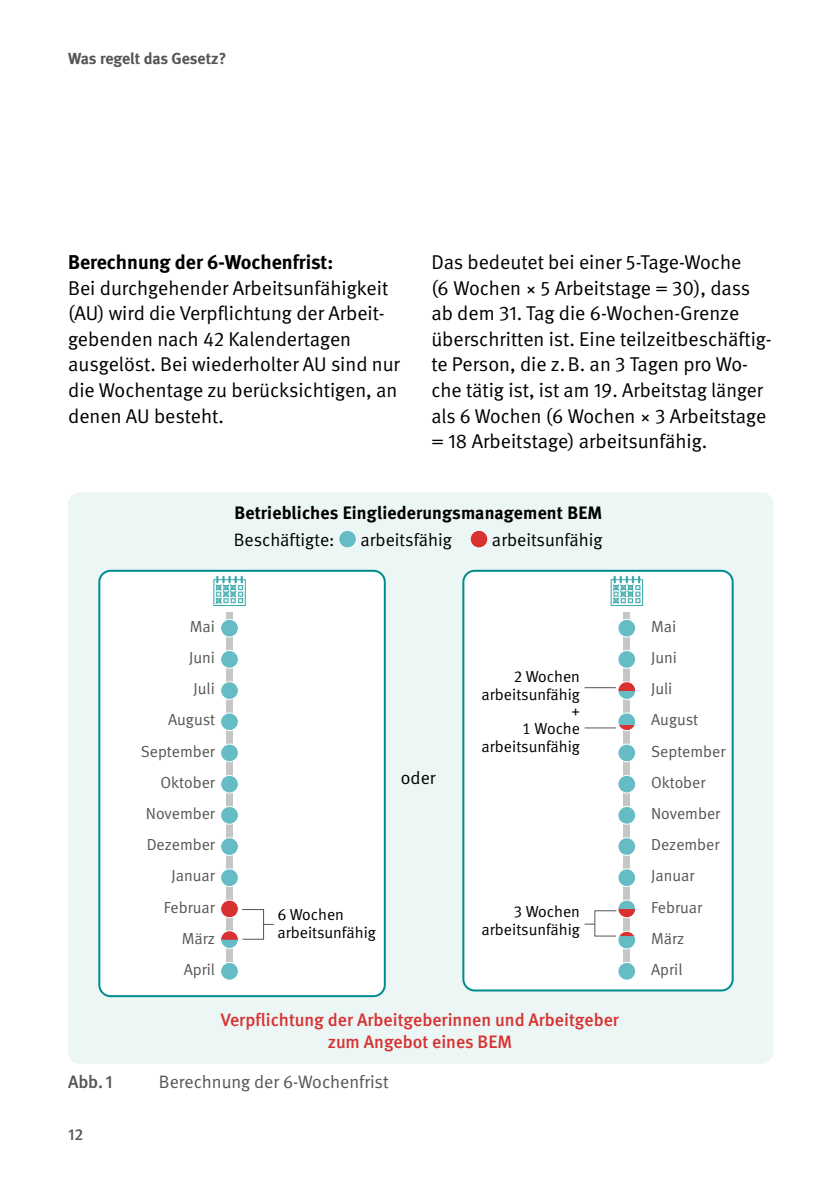
<style>
.page{position:relative;width:840px;height:1191px;background:#fff}
.page>*{position:absolute;margin:0;border:0;box-sizing:border-box;transform-origin:0 0}
.Fließtext_FT_ohne_Abstand{font:20px/25.6px "DGUV Meta";color:#000}
.t1{font:500 18px/22px "DGUV Meta";color:#d73231;text-align:center}
.t2{font:18px "DGUV Meta";color:#000}
.t3{font:700 18px "DGUV Meta";letter-spacing:.01em;color:#000}
.t4{font:18px "DGUV Meta";color:#565655}
.t5{font:500 18px "DGUV Meta";color:#565655}
.t6{font:16px/31.2px "DGUV Meta";color:#565655}
.t7{font:16px/18px "DGUV Meta";color:#000;text-align:right}
.t8{font:700 16px "DGUV Meta";letter-spacing:-.005em;color:#565655}
.t9{font:500 16px "DGUV Meta";color:#565655}
.s1{font-weight:700}
</style>
<div class="page">
<div style="left:68px;top:492px;width:704px;height:571px;background:#ebf6f5;border-radius:11px"></div>
<div style="left:99px;top:571px;width:285px;height:425px;background:#fff;border-radius:11px"></div>
<div style="left:98px;top:570px;width:287px;height:427px;border:2px solid #008c8e;border-radius:11px"></div>
<div style="left:463px;top:571px;width:269px;height:419px;background:#fff;border-radius:11px"></div>
<div style="left:462px;top:570px;width:271px;height:421px;border:2px solid #008c8e;border-radius:11px"></div>
<div style="left:226px;top:612px;width:7px;height:357px;background:#c5c6c6"></div>
<div style="left:623px;top:612px;width:6px;height:357px;background:#c5c6c6"></div>
<div style="left:220px;top:619px;width:18px;height:18px;background:#66bcc4;border-radius:50%"></div>
<div style="left:220px;top:619px;width:18px;height:18px;border:1px solid #fff;border-radius:50%"></div>
<div style="left:617px;top:619px;width:18px;height:18px;background:#66bcc4;border-radius:50%"></div>
<div style="left:617px;top:619px;width:18px;height:18px;border:1px solid #fff;border-radius:50%"></div>
<svg style="left:617px;top:681px;width:18px;height:18px"></svg>
<svg style="left:619px;top:681px;width:16px;height:9px"></svg>
<div style="left:617px;top:681px;width:18px;height:18px;border:1px solid #fff;border-radius:50%"></div>
<div style="left:220px;top:650px;width:18px;height:18px;background:#66bcc4;border-radius:50%"></div>
<div style="left:220px;top:650px;width:18px;height:18px;border:1px solid #fff;border-radius:50%"></div>
<div style="left:617px;top:650px;width:18px;height:18px;background:#66bcc4;border-radius:50%"></div>
<div style="left:617px;top:650px;width:18px;height:18px;border:1px solid #fff;border-radius:50%"></div>
<div style="left:220px;top:681px;width:18px;height:18px;background:#66bcc4;border-radius:50%"></div>
<div style="left:220px;top:681px;width:18px;height:18px;border:1px solid #fff;border-radius:50%"></div>
<div style="left:220px;top:713px;width:18px;height:17px;background:#66bcc4;border-radius:50%"></div>
<div style="left:220px;top:712px;width:18px;height:19px;border:1px solid #fff;border-radius:50%"></div>
<div style="left:617px;top:713px;width:18px;height:17px;background:#66bcc4;border-radius:50%"></div>
<svg style="left:619px;top:725px;width:16px;height:5px"></svg>
<div style="left:617px;top:712px;width:18px;height:19px;border:1px solid #fff;border-radius:50%"></div>
<div style="left:220px;top:744px;width:18px;height:18px;background:#66bcc4;border-radius:50%"></div>
<div style="left:220px;top:744px;width:18px;height:18px;border:1px solid #fff;border-radius:50%"></div>
<div style="left:617px;top:744px;width:18px;height:18px;background:#66bcc4;border-radius:50%"></div>
<div style="left:617px;top:744px;width:18px;height:18px;border:1px solid #fff;border-radius:50%"></div>
<div style="left:220px;top:775px;width:18px;height:18px;background:#66bcc4;border-radius:50%"></div>
<div style="left:220px;top:775px;width:18px;height:18px;border:1px solid #fff;border-radius:50%"></div>
<div style="left:617px;top:775px;width:18px;height:18px;background:#66bcc4;border-radius:50%"></div>
<div style="left:617px;top:775px;width:18px;height:18px;border:1px solid #fff;border-radius:50%"></div>
<div style="left:220px;top:806px;width:18px;height:18px;background:#66bcc4;border-radius:50%"></div>
<div style="left:220px;top:806px;width:18px;height:18px;border:1px solid #fff;border-radius:50%"></div>
<div style="left:617px;top:806px;width:18px;height:18px;background:#66bcc4;border-radius:50%"></div>
<div style="left:617px;top:806px;width:18px;height:18px;border:1px solid #fff;border-radius:50%"></div>
<div style="left:220px;top:837px;width:18px;height:18px;background:#66bcc4;border-radius:50%"></div>
<div style="left:220px;top:837px;width:18px;height:18px;border:1px solid #fff;border-radius:50%"></div>
<div style="left:617px;top:837px;width:18px;height:18px;background:#66bcc4;border-radius:50%"></div>
<div style="left:617px;top:837px;width:18px;height:18px;border:1px solid #fff;border-radius:50%"></div>
<div style="left:220px;top:869px;width:18px;height:17px;background:#66bcc4;border-radius:50%"></div>
<div style="left:220px;top:868px;width:18px;height:19px;border:1px solid #fff;border-radius:50%"></div>
<div style="left:617px;top:869px;width:18px;height:17px;background:#66bcc4;border-radius:50%"></div>
<div style="left:617px;top:868px;width:18px;height:19px;border:1px solid #fff;border-radius:50%"></div>
<svg style="left:220px;top:930px;width:18px;height:18px"></svg>
<svg style="left:222px;top:932px;width:16px;height:7px"></svg>
<div style="left:220px;top:930px;width:18px;height:18px;border:1px solid #fff;border-radius:50%"></div>
<div style="left:617px;top:900px;width:18px;height:17px;background:#66bcc4;border-radius:50%"></div>
<svg style="left:619px;top:909px;width:16px;height:7px"></svg>
<div style="left:617px;top:899px;width:18px;height:19px;border:1px solid #fff;border-radius:50%"></div>
<div style="left:220px;top:900px;width:18px;height:17px;background:#d73231;border-radius:50%"></div>
<div style="left:220px;top:899px;width:18px;height:19px;border:1px solid #fff;border-radius:50%"></div>
<div style="left:617px;top:931px;width:18px;height:18px;background:#66bcc4;border-radius:50%"></div>
<svg style="left:619px;top:931px;width:15px;height:5px"></svg>
<div style="left:617px;top:931px;width:18px;height:18px;border:1px solid #fff;border-radius:50%"></div>
<div style="left:220px;top:962px;width:18px;height:18px;background:#66bcc4;border-radius:50%"></div>
<div style="left:220px;top:962px;width:18px;height:18px;border:1px solid #fff;border-radius:50%"></div>
<div style="left:617px;top:962px;width:18px;height:18px;background:#66bcc4;border-radius:50%"></div>
<div style="left:617px;top:962px;width:18px;height:18px;border:1px solid #fff;border-radius:50%"></div>
<hr style="left:584px;top:687px;width:31px;height:1px;background:#565655">
<div style="left:241px;top:909px;width:23px;height:30px;border:1px solid #565655"></div>
<hr style="left:584px;top:727px;width:31px;height:1px;background:#565655">
<div style="left:594px;top:910px;width:22px;height:26px;border:1px solid #565655"></div>
<svg style="left:213px;top:576px;width:33px;height:30px"></svg>
<svg style="left:610px;top:576px;width:32px;height:30px"></svg>
<div style="left:338px;top:530px;width:18px;height:18px;background:#66bcc4;border-radius:50%"></div>
<div style="left:338px;top:530px;width:18px;height:18px;border:1px solid #fff;border-radius:50%"></div>
<div style="left:470px;top:530px;width:17px;height:18px;background:#d73231;border-radius:50%"></div>
<div style="left:469px;top:530px;width:19px;height:18px;border:1px solid #fff;border-radius:50%"></div>
<p class="t8" style="left:68px;top:49px;width:159px">Was regelt das Gesetz?</p>
<p class="Fließtext_FT_ohne_Abstand" style="left:68px;top:250px;width:333px"><span class="s1">Berechnung der 6-Wochenfrist:<br></span>Bei durchgehender Arbeitsunfähigkeit (AU) wird die Verpflichtung der Arbeit&shy;gebenden nach 42 Kalendertagen ausgelöst. Bei wiederholter AU sind nur die Wochentage zu berücksichtigen, an denen AU besteht.</p>
<p class="Fließtext_FT_ohne_Abstand" style="left:431px;top:250px;width:342px">Das bedeutet bei einer 5-Tage-Woche<br>(6 Wochen × 5 Arbeitstage = 30), dass ab dem 31. Tag die 6-Wochen-Grenze überschritten ist. Eine teilzeitbeschäftig&shy;te Person, die z.B. an 3 Tagen pro Wo&shy;che tätig ist, ist am 19. Arbeitstag länger als 6 Wochen (6 Wochen × 3 Arbeitstage = 18 Arbeitstage) arbeitsunfähig.</p>
<p class="t3" style="left:234px;top:501px;width:369px">Betriebliches Eingliederungsmanagement BEM</p>
<p class="t2" style="left:234px;top:529px;width:102px">Beschäftigte:</p>
<p class="t2" style="left:360px;top:529px;width:93px">arbeitsfähig</p>
<p class="t2" style="left:491px;top:529px;width:112px">arbeitsunfähig</p>
<p class="t6" style="left:141px;top:611px;width:76px;text-align:right">Mai<br>Juni<br>Juli<br>August<br>September<br>Oktober<br>November<br>Dezember<br>Januar<br>Februar<br>März<br>April</p>
<p class="t2" style="left:401px;top:767px;width:36px">oder</p>
<p class="t7" style="left:481px;top:667px;width:100px">2 Wochen arbeitsunfähig</p>
<p class="t7" style="left:481px;top:701px;width:100px">+<br>1 Woche arbeitsunfähig</p>
<p class="t7" style="left:277px;top:906px;width:100px;text-align:left">6 Wochen arbeitsunfähig</p>
<p class="t7" style="left:481px;top:902px;width:100px">3 Wochen arbeitsunfähig</p>
<p class="t1" style="left:221px;top:1009px;width:399px">Verpflichtung der Arbeitgeberinnen und Arbeitgeber zum Angebot eines BEM</p>
<p class="t5" style="left:68px;top:1071px;width:46px">Abb.1</p>
<p class="t4" style="left:159px;top:1071px;width:231px">Berechnung der 6-Wochenfrist</p>
<p class="t9" style="left:68px;top:1124px;width:17px">12</p>
<p class="t6" style="left:650px;top:611px;width:76px">Mai<br>Juni<br>Juli<br>August<br>September<br>Oktober<br>November<br>Dezember<br>Januar<br>Februar<br>März<br>April</p>
</div>
